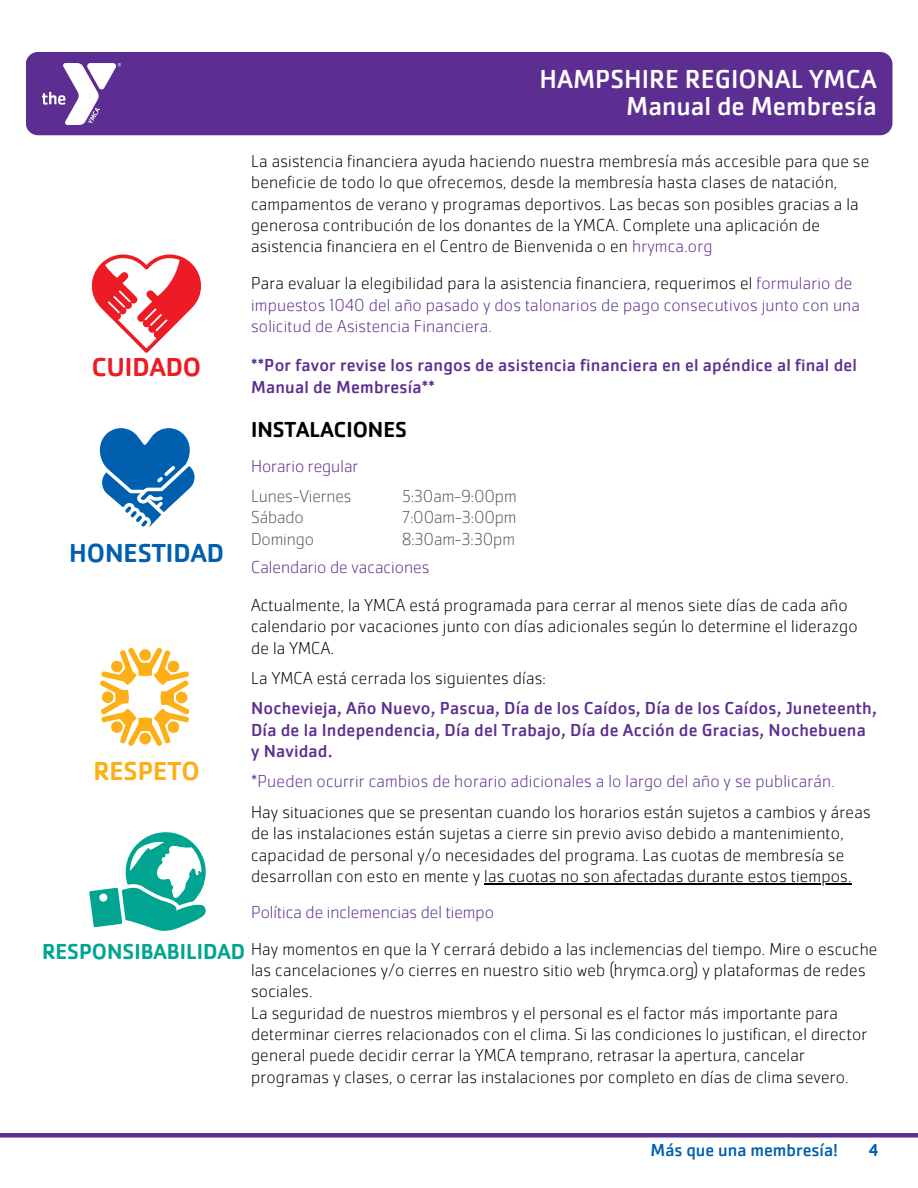
<style>
.page{position:relative;width:918px;height:1188px;background:#fff}
.page>*{position:absolute;margin:0;border:0;box-sizing:border-box;transform-origin:0 0}
.t1{font:27px/27px "Cachet Pro";color:#fff;text-align:right}
.t2{font:500 27px "Cachet Pro";color:#0060af}
.t3{font:500 27px "Cachet Pro";color:#ed1c24}
.t4{font:500 27px "Cachet Pro";color:#fcaf17}
.t5{font:500 22.5px "Cachet Pro";color:#01a490}
.t6{font:500 22.5px "Cachet Pro";color:#000}
.t7{font:200 18px/21.3px "Cachet Pro";letter-spacing:.01em;color:#000}
.t8{font:200 18px/21.3px "Cachet Pro";letter-spacing:.01em;color:#5c2e91}
.t9{font:18px/21.3px "Cachet Pro";letter-spacing:.01em;color:#5c2e91}
.t10{font:200 18px/21.3px "Cachet Pro";letter-spacing:-.005em;color:#58595b}
.t11{font:18px "Cachet Pro";color:#0060af}
.t12{font:500 18px "Cachet Pro";color:#0060af}
.s1{color:#5c2e91}
.s2{color:#000}
</style>
<div class="page">
<div style="left:26px;top:52px;width:866px;height:83px;background:#5c2e91"></div>
<img style="left:42px;top:63px;width:79px;height:61px">
<div style="left:0;top:1133px;width:918px;height:5px;background:#5c2e91"></div>
<svg style="left:99px;top:428px;width:96px;height:99px"></svg>
<svg style="left:91px;top:254px;width:110px;height:99px"></svg>
<svg style="left:100px;top:647px;width:90px;height:99px"></svg>
<svg style="left:89px;top:832px;width:117px;height:99px"></svg>
<hr style="left:484px;top:883px;width:368px;height:1px;background:#000">
<h1 class="t1" style="left:539px;top:65px;width:339px">HAMPSHIRE REGIONAL YMCA<br>Manual de Membresía</h1>
<p class="t7" style="left:251px;top:150px;width:620px">La asistencia financiera ayuda haciendo nuestra membresía más accesible para que se beneficie de todo lo que ofrecemos, desde la membresía hasta clases de natación, campamentos de verano y programas deportivos. Las becas son posibles gracias a la generosa contribución de los donantes de la YMCA. Complete una aplicación de asistencia financiera en el Centro de Bienvenida o en <span class="s1">hrymca.org</span></p>
<h3 class="t8" style="left:251px;top:273px;width:611px"><span class="s2">Para evaluar la elegibilidad para la asistencia financiera, requerimos el</span> formulario de impuestos 1040 del año pasado y dos talonarios de pago consecutivos junto con una solicitud de Asistencia Financiera.</h3>
<p class="t9" style="left:251px;top:355px;width:608px">**Por favor revise los rangos de asistencia financiera en el apéndice al final del<br>Manual de Membresía**</p>
<p class="t6" style="left:251px;top:415px;width:157px">INSTALACIONES</p>
<h4 class="t8" style="left:251px;top:455px;width:109px">Horario regular</h4>
<h3 class="t10" style="left:251px;top:485px;width:102px">Lunes-Viernes<br>Sábado</h3>
<p class="t10" style="left:251px;top:528px;width:64px">Domingo</p>
<p class="t3" style="left:92px;top:350px;width:111px">CUIDADO</p>
<p class="t10" style="left:402px;top:485px;width:116px;text-align:justify">5:30am-9:00pm 7:00am-3:00pm 8:30am-3:30pm</p>
<p class="t8" style="left:251px;top:556px;width:180px">Calendario de vacaciones</p>
<p class="t7" style="left:251px;top:594px;width:608px">Actualmente, la YMCA está programada para cerrar al menos siete días de cada año calendario por vacaciones junto con días adicionales según lo determine el liderazgo de la YMCA.</p>
<p class="t7" style="left:251px;top:667px;width:296px">La YMCA está cerrada los siguientes días:</p>
<p class="t9" style="left:251px;top:698px;width:627px">Nochevieja, Año Nuevo, Pascua, Día de los Caídos, Día de los Caídos, Juneteenth,<br>Día de la Independencia, Día del Trabajo, Día de Acción de Gracias, Nochebuena y Navidad.</p>
<p class="t8" style="left:251px;top:771px;width:585px">*Pueden ocurrir cambios de horario adicionales a lo largo del año y se publicarán.</p>
<h4 class="t7" style="left:251px;top:801px;width:621px">Hay situaciones que se presentan cuando los horarios están sujetos a cambios y áreas de las instalaciones están sujetas a cierre sin previo aviso debido a mantenimiento, capacidad de personal y/o necesidades del programa. Las cuotas de membresía se desarrollan con esto en mente y las cuotas no son afectadas durante estos tiempos.</h4>
<p class="t8" style="left:251px;top:902px;width:244px">Política de inclemencias del tiempo</p>
<p class="t7" style="left:251px;top:938px;width:628px">Hay momentos en que la Y cerrará debido a las inclemencias del tiempo. Mire o escuche las cancelaciones y/o cierres en nuestro sitio web (hrymca.org) y plataformas de redes sociales.</p>
<p class="t7" style="left:251px;top:1002px;width:618px">La seguridad de nuestros miembros y el personal es el factor más importante para determinar cierres relacionados con el clima. Si las condiciones lo justifican, el director general puede decidir cerrar la YMCA temprano, retrasar la apertura, cancelar programas y clases, o cerrar las instalaciones por completo en días de clima severo.</p>
<h1 class="t2" style="left:69px;top:536px;width:156px">HONESTIDAD</h1>
<p class="t4" style="left:93px;top:754px;width:108px">RESPETO</p>
<h1 class="t5" style="left:42px;top:937px;width:205px">RESPONSIBABILIDAD</h1>
<h2 class="t11" style="left:651px;top:1139px;width:189px">Más que una membresía!</h2>
<p class="t12" style="left:869px;top:1139px;width:11px">4</p>
</div>
